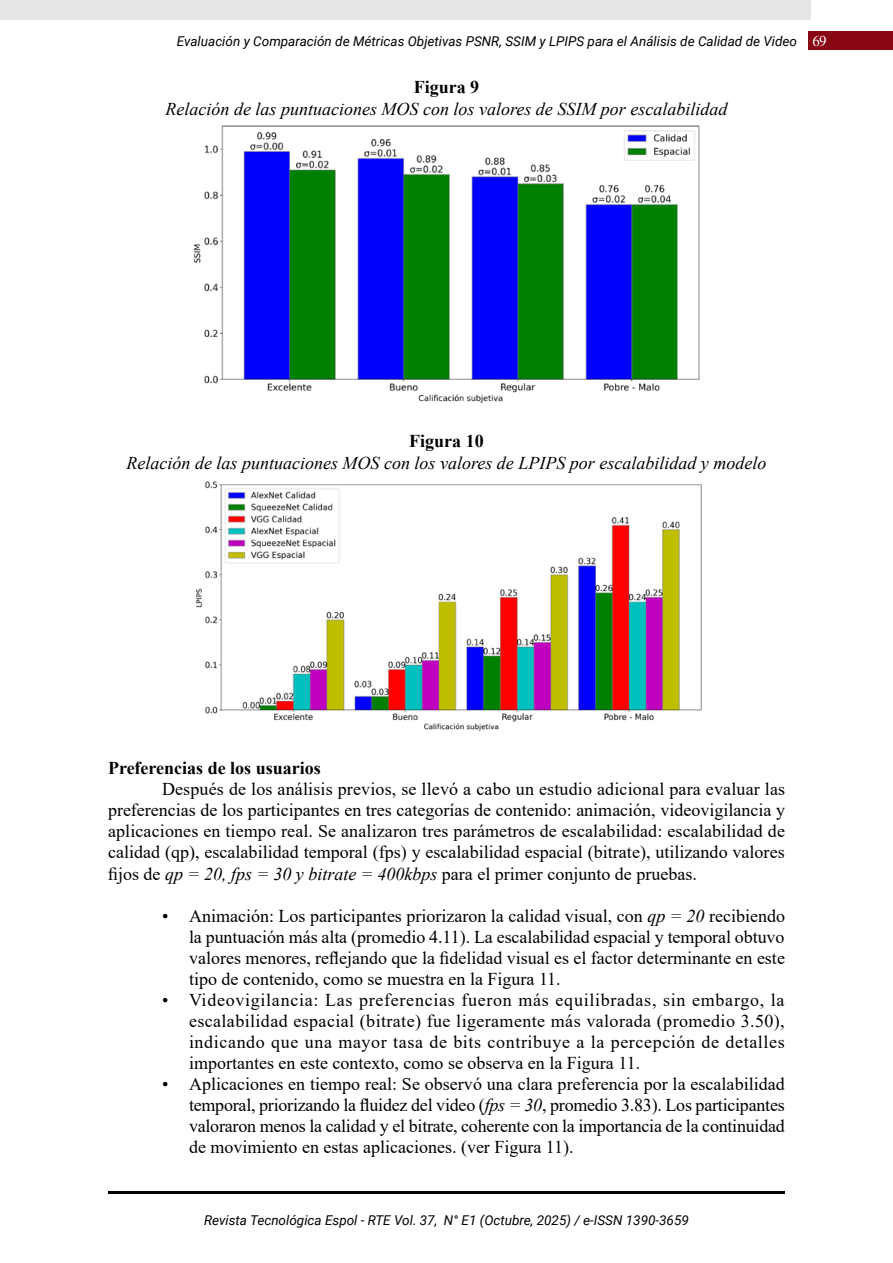
<style>
.page{position:relative;width:893px;height:1263px;background:#fff}
.page>*{position:absolute;margin:0;border:0;box-sizing:border-box;transform-origin:0 0}
.t1{font:18px/21px "Times New Roman";color:#000;text-align:justify}
.t2{font:italic 18px "Times New Roman";color:#000}
.t3{font:700 18px "Times New Roman";color:#000}
.t4{font:italic 13.5px "Roboto";color:#000}
.s1{font-family:"Times New Roman";font-style:normal;font-size:15px;color:#fff}
.s2{font-style:italic}
</style>
<div class="page">
<div style="left:808px;top:31px;width:85px;height:19px;background:#890715"></div>
<div style="left:0;top:0;width:810px;height:20px;background:#e6e6e6"></div>
<hr style="left:108px;top:1191px;width:677px;height:2px;background:#000">
<img style="left:194px;top:125px;width:506px;height:279px">
<img style="left:196px;top:481px;width:506px;height:250px">
<p class="t4" style="left:177px;top:32px;width:651px">Evaluación y Comparación de Métricas Objetivas PSNR, SSIM y LPIPS para el Análisis de Calidad de Video <span class="s1">69</span></p>
<p class="t3" style="left:414px;top:74px;width:67px">Figura 9</p>
<p class="t2" style="left:166px;top:97px;width:563px">Relación de las puntuaciones MOS con los valores de SSIM por escalabilidad</p>
<p class="t3" style="left:409px;top:428px;width:76px">Figura 10</p>
<p class="t2" style="left:127px;top:450px;width:641px">Relación de las puntuaciones MOS con los valores de LPIPS por escalabilidad y modelo</p>
<p class="t3" style="left:108px;top:755px;width:214px">Preferencias de los usuarios</p>
<p class="t1" style="left:108px;top:778px;width:679px;text-indent:54px">Después de los análisis previos, se llevó a cabo un estudio adicional para evaluar las preferencias de los participantes en tres categorías de contenido: animación, videovigilancia y aplicaciones en tiempo real. Se analizaron tres parámetros de escalabilidad: escalabilidad de calidad (qp), escalabilidad temporal (fps) y escalabilidad espacial (bitrate), utilizando valores fijos de <span class="s2">qp = 20, fps = 30 y bitrate = 400kbps</span> para el primer conjunto de pruebas.</p>
<p class="t1" style="left:189px;top:905px;width:597px;text-indent:-27px">• Animación: Los participantes priorizaron la calidad visual, con <span class="s2">qp = 20</span> recibiendo la puntuación más alta (promedio 4.11). La escalabilidad espacial y temporal obtuvo valores menores, reflejando que la fidelidad visual es el factor determinante en este tipo de contenido, como se muestra en la Figura 11.</p>
<p class="t1" style="left:189px;top:989px;width:597px;text-indent:-27px">• Videovigilancia: Las preferencias fueron más equilibradas, sin embargo, la escalabilidad espacial (bitrate) fue ligeramente más valorada (promedio 3.50), indicando que una mayor tasa de bits contribuye a la percepción de detalles importantes en este contexto, como se observa en la Figura 11.</p>
<p class="t1" style="left:189px;top:1073px;width:597px;text-indent:-27px">• Aplicaciones en tiempo real: Se observó una clara preferencia por la escalabilidad temporal, priorizando la fluidez del video (<span class="s2">fps = 30</span>, promedio 3.83). Los participantes valoraron menos la calidad y el bitrate, coherente con la importancia de la continuidad de movimiento en estas aplicaciones. (ver Figura 11).</p>
<p class="t4" style="left:204px;top:1210px;width:486px">Revista Tecnológica Espol - RTE Vol. 37, N° E1 (Octubre, 2025) / e-ISSN 1390-3659</p>
</div>
